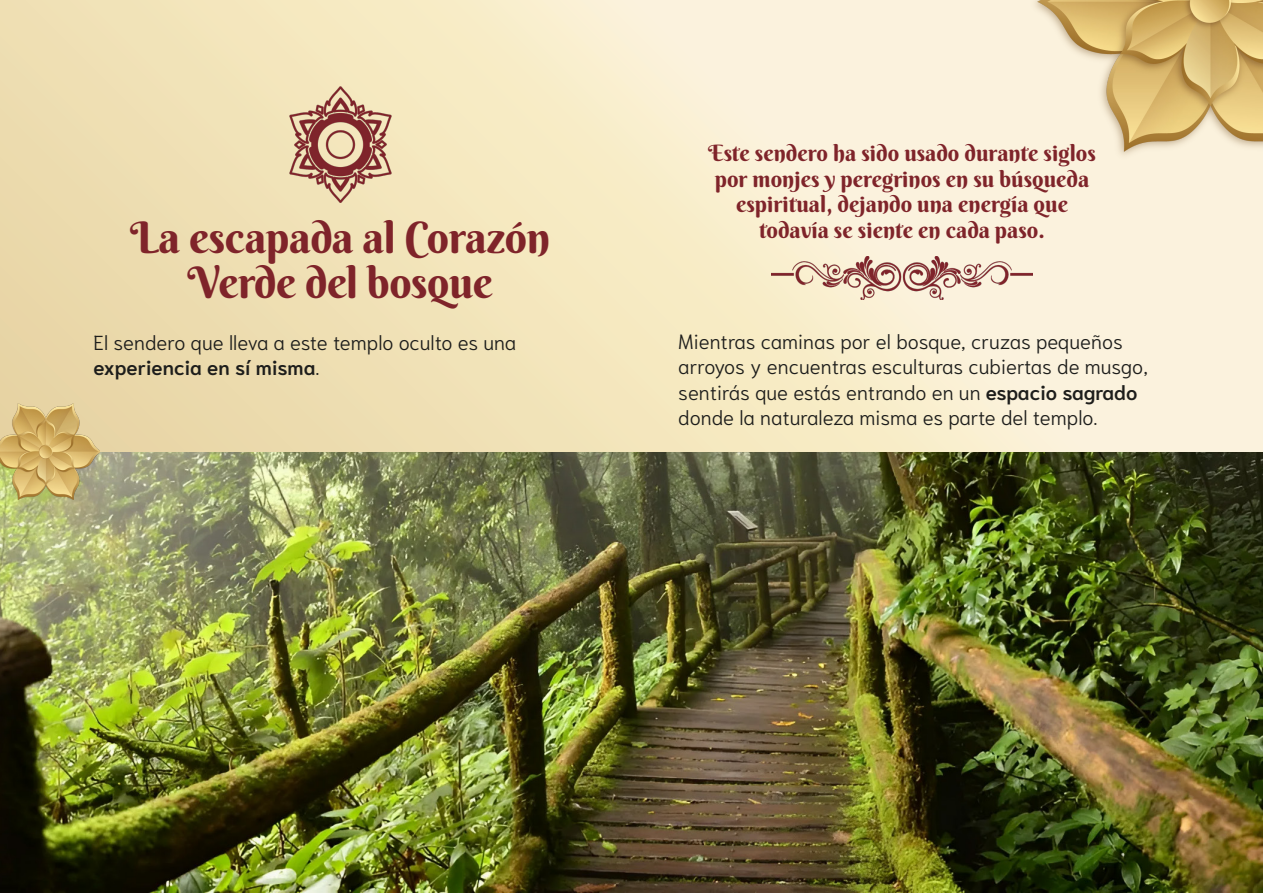
<style>
.page{position:relative;width:1263px;height:893px;background:#fff}
.page>*{position:absolute;margin:0;border:0;box-sizing:border-box;transform-origin:0 0}
.Títulos_lugares{font:43.5px/45px "Berkshire Swash";letter-spacing:-.01em;color:#7f242a;text-align:center}
.Destacados{font:22.5px/25.5px "Berkshire Swash";color:#7f242a;text-align:center}
.Textos{font:300 20.25px/25.5px "Niramit";color:#1d1d1b}
.s1{font-weight:600}
</style>
<div class="page">
<img style="left:0;top:0;width:1263px;height:453px">
<img style="left:0;top:453px;width:1263px;height:440px">
<img style="left:278px;top:85px;width:118px;height:118px">
<img style="left:0;top:404px;width:99px;height:96px">
<img style="left:771px;top:256px;width:262px;height:44px">
<p class="Títulos_lugares" style="left:130px;top:215px;width:421px">La escapada al Corazón<br>Verde del bosque</p>
<p class="Textos" style="left:94px;top:330px;width:424px">El sendero que lleva a este templo oculto es una <span class="s1">experiencia en sí misma</span>.</p>
<p class="Destacados" style="left:708px;top:140px;width:389px">Este sendero ha sido usado durante siglos por monjes y peregrinos en su búsqueda espiritual, dejando una energía que todavía se siente en cada paso.</p>
<p class="Textos" style="left:678px;top:329px;width:471px">Mientras caminas por el bosque, cruzas pequeños arroyos y encuentras esculturas cubiertas de musgo, sentirás que estás entrando en un <span class="s1">espacio sagrado </span>donde la naturaleza misma es parte del templo.</p>
</div>
